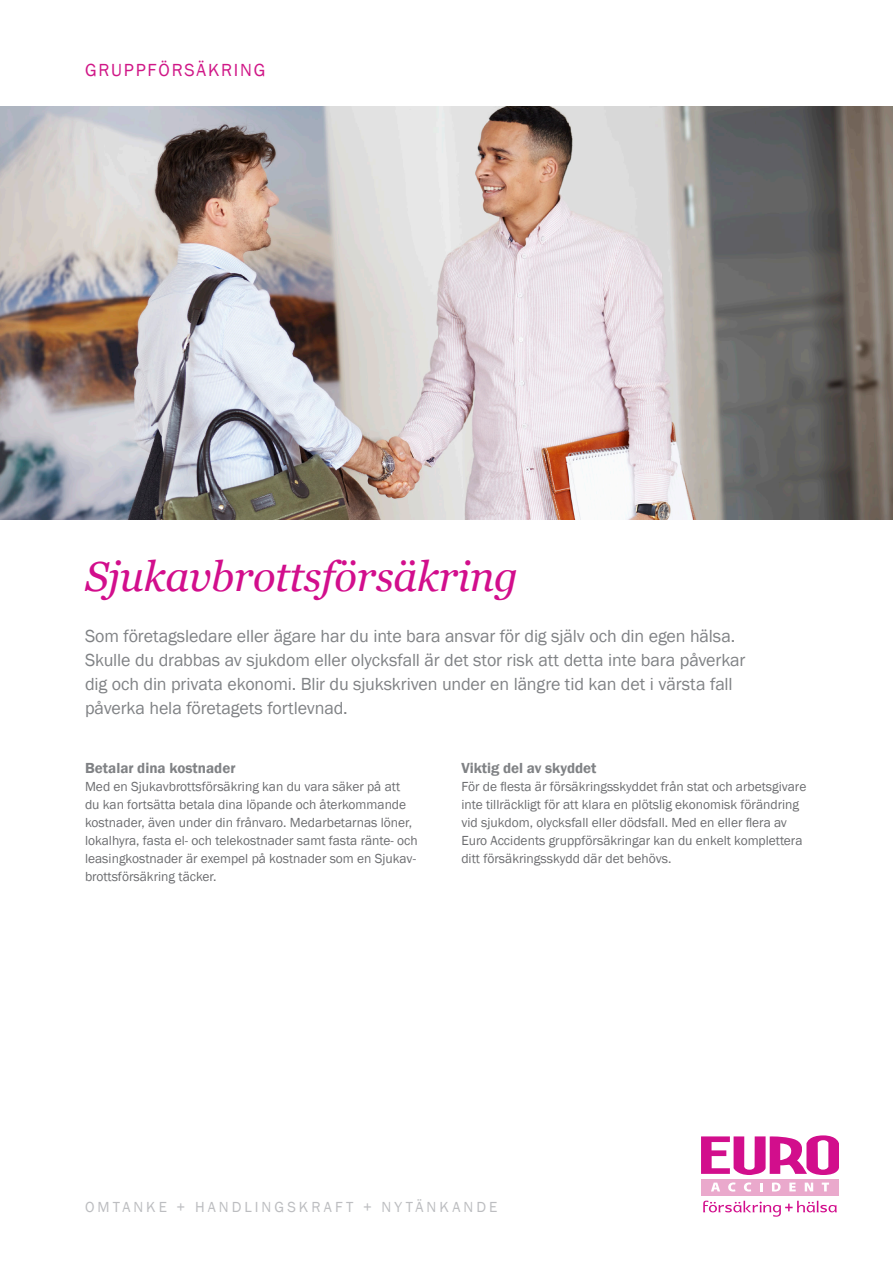
<style>
.page{position:relative;width:893px;height:1263px;background:#fff}
.page>*{position:absolute;margin:0;border:0;box-sizing:border-box;transform-origin:0 0}
.t1{font:italic 42px "Georgia";letter-spacing:-.01em;color:#d20e8c}
.ingress{font:18px/24px "Franklin Gothic";letter-spacing:-.01em;color:#808285}
.t2{font:18px "Franklin Gothic";letter-spacing:.1em;color:#d01787}
.Bröd_9{font:600 15px "Franklin Gothic";color:#808285}
.t3{font:15px "Franklin Gothic";letter-spacing:.205em;color:#bcbdc0}
.Bröd_9-2{font:13.5px/18px "Franklin Gothic";color:#6c6d70}
</style>
<div class="page">
<img style="left:0;top:106px;width:893px;height:413px">
<svg style="left:701px;top:1135px;width:138px;height:40px"></svg>
<div style="left:701px;top:1179px;width:138px;height:16px;background:#eaa9cc"></div>
<svg style="left:744px;top:1182px;width:7px;height:9px"></svg>
<svg style="left:728px;top:1182px;width:8px;height:9px"></svg>
<svg style="left:760px;top:1183px;width:3px;height:8px"></svg>
<svg style="left:711px;top:1182px;width:9px;height:9px"></svg>
<svg style="left:805px;top:1182px;width:8px;height:9px"></svg>
<svg style="left:822px;top:1182px;width:7px;height:9px"></svg>
<svg style="left:789px;top:1182px;width:7px;height:9px"></svg>
<svg style="left:772px;top:1182px;width:9px;height:9px"></svg>
<svg style="left:703px;top:1200px;width:134px;height:17px"></svg>
<p class="t2" style="left:85px;top:59px;width:182px">GRUPPFÖRSÄKRING</p>
<p class="t1" style="left:85px;top:550px;width:435px">Sjukavbrottsförsäkring</p>
<p class="ingress" style="left:85px;top:624px;width:662px">Som företagsledare eller ägare har du inte bara ansvar för dig själv och din egen hälsa.<br>Skulle du drabbas av sjukdom eller olycksfall är det stor risk att detta inte bara påverkar dig och din privata ekonomi. Blir du sjukskriven under en längre tid kan det i värsta fall påverka hela företagets fortlevnad.</p>
<p class="Bröd_9" style="left:85px;top:758px;width:152px">Betalar dina kostnader</p>
<p class="Bröd_9-2" style="left:85px;top:777px;width:334px">Med en Sjukavbrottsförsäkring kan du vara säker på att du kan fortsätta betala dina löpande och återkommande kostnader, även under din frånvaro. Medarbetarnas löner, lokalhyra, fasta el- och telekostnader samt fasta ränte- och leasingkostnader är exempel på kostnader som en Sjukav&shy;brottsförsäkring täcker.</p>
<p class="Bröd_9" style="left:461px;top:758px;width:137px">Viktig del av skyddet</p>
<p class="Bröd_9-2" style="left:461px;top:777px;width:347px">För de flesta är försäkringsskyddet från stat och arbetsgivare inte tillräckligt för att klara en plötslig ekonomisk förändring vid sjukdom, olycksfall eller dödsfall. Med en eller flera av Euro Accidents gruppförsäkringar kan du enkelt komplettera ditt försäkringsskydd där det behövs.</p>
<p class="t3" style="left:85px;top:1198px;width:414px">OMTANKE + HANDLINGSKRAFT + NYTÄNKANDE</p>
</div>
